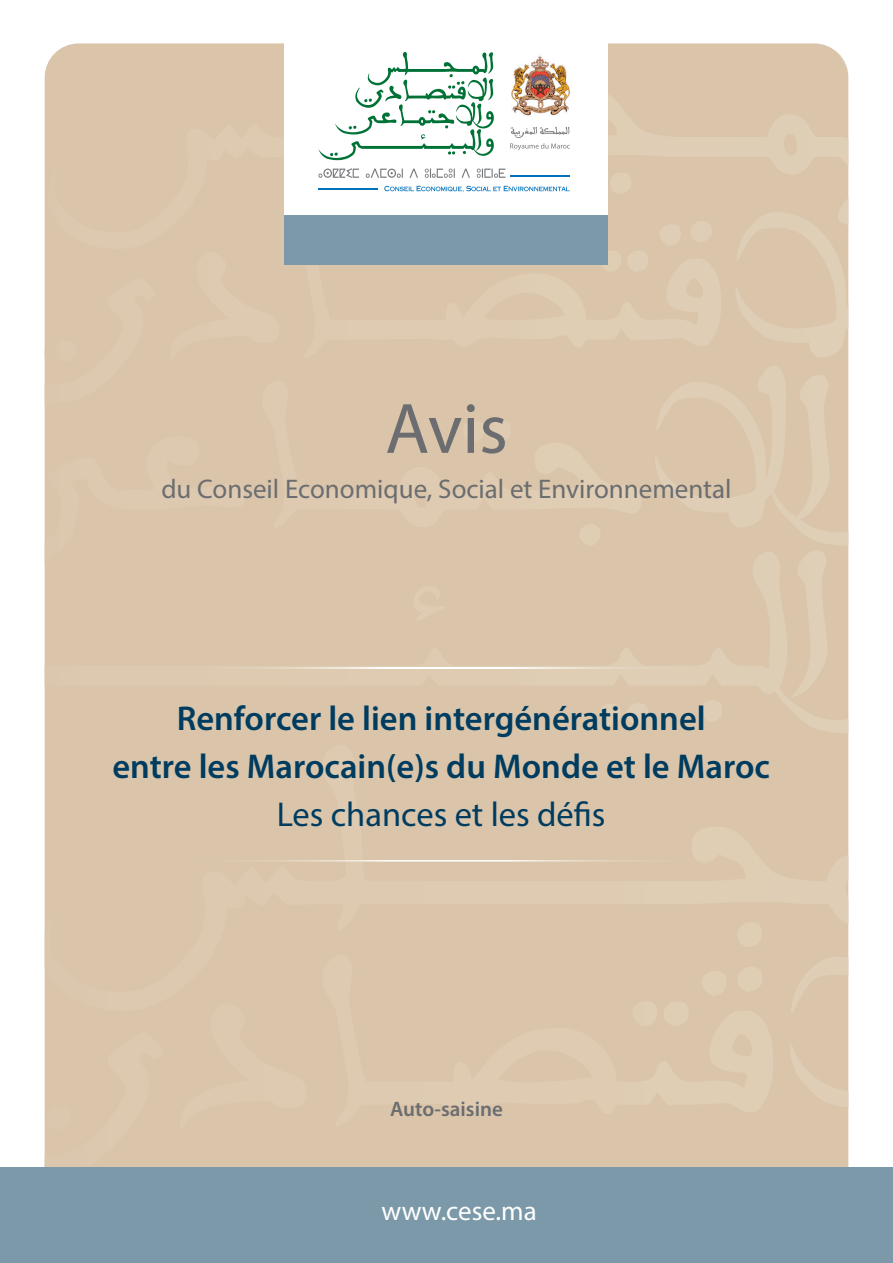
<style>
.page{position:relative;width:893px;height:1263px;background:#fff}
.page>*{position:absolute;margin:0;border:0;box-sizing:border-box;transform-origin:0 0}
.t1{font:72px "Myriad Pro";color:#6c6d70}
.t2{font:600 34.5px/48px "Myriad Pro";color:#003c5f;text-align:center}
.t3{font:34.5px "Myriad Pro";color:#003c5f}
.t4{font:27px "Myriad Pro";color:#6c6d70}
.t5{font:27px "Myriad Pro";color:#fff}
.t6{font:600 21px "Myriad Pro";color:#6c6d70}
</style>
<div class="page">
<div style="left:45px;top:43px;width:803px;height:1220px;background:#dac5aa;border-radius:34px"></div>
<svg style="left:636px;top:53px;width:212px;height:121px"></svg>
<svg style="left:284px;top:212px;width:564px;height:145px"></svg>
<svg style="left:636px;top:366px;width:212px;height:179px"></svg>
<svg style="left:636px;top:551px;width:212px;height:182px"></svg>
<svg style="left:283px;top:856px;width:565px;height:67px"></svg>
<svg style="left:762px;top:957px;width:86px;height:84px"></svg>
<svg style="left:762px;top:1041px;width:86px;height:66px"></svg>
<img style="left:260px;top:860px;width:461px;height:1px">
<img style="left:345px;top:860px;width:368px;height:1px">
<div style="left:0;top:1167px;width:893px;height:96px;background:#7b99a9"></div>
<div style="left:285px;top:0;width:323px;height:264px;background:#fff"></div>
<div style="left:285px;top:215px;width:323px;height:49px;background:#7b99a9"></div>
<hr style="left:318px;top:188px;width:59px;height:2px;background:#0072bc">
<hr style="left:511px;top:176px;width:59px;height:1px;background:#0072bc">
<img style="left:511px;top:55px;width:59px;height:61px">
<svg style="left:510px;top:127px;width:60px;height:23px"></svg>
<svg style="left:318px;top:168px;width:187px;height:10px"></svg>
<svg style="left:318px;top:52px;width:176px;height:108px"></svg>
<svg style="left:384px;top:186px;width:186px;height:6px"></svg>
<img style="left:229px;top:667px;width:492px;height:2px">
<h1 class="t1" style="left:385px;top:384px;width:124px">Avis</h1>
<p class="t4" style="left:161px;top:472px;width:572px">du Conseil Economique, Social et Environnemental</p>
<p class="t2" style="left:112px;top:694px;width:659px">Renforcer le lien intergénérationnel<br>entre les Marocain(e)s du Monde et le Maroc</p>
<p class="t3" style="left:277px;top:793px;width:330px">Les chances et les défis</p>
<p class="t6" style="left:390px;top:1096px;width:114px">Auto-saisine</p>
<p class="t5" style="left:381px;top:1194px;width:157px">www.cese.ma</p>
</div>
